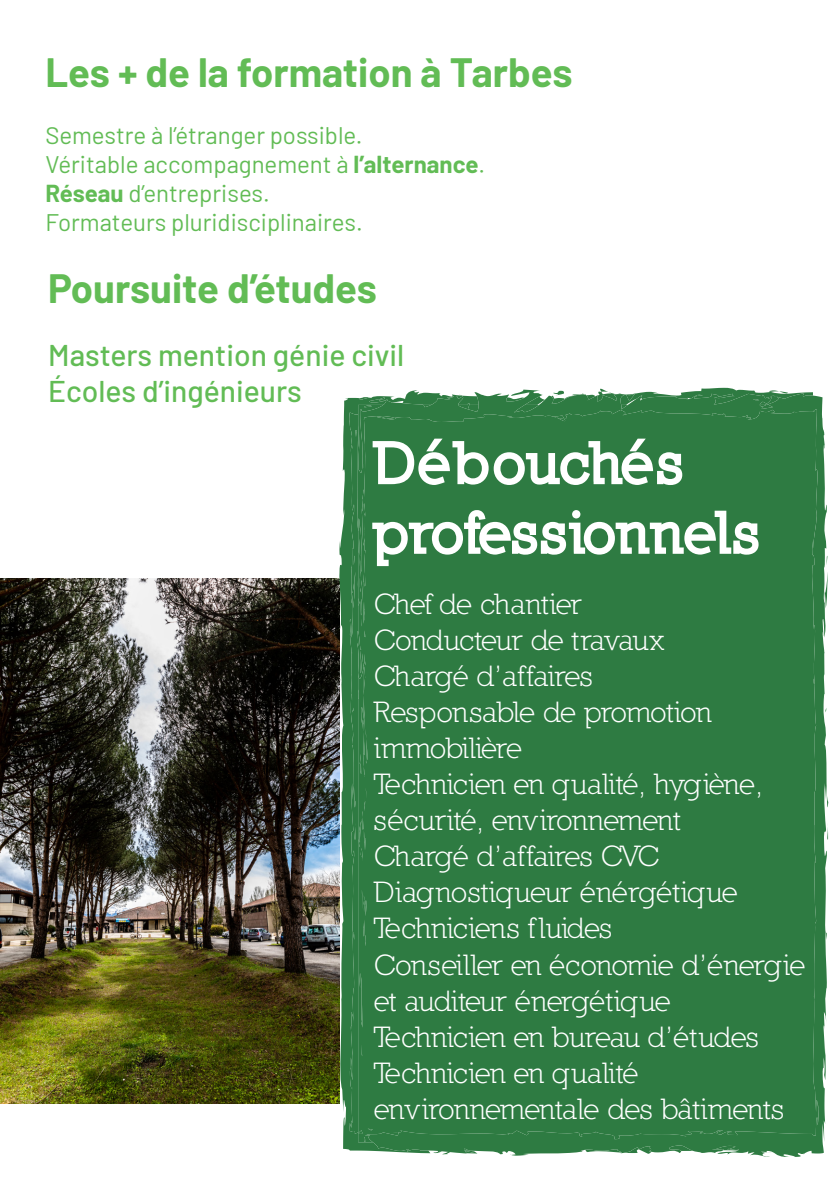
<style>
.page{position:relative;width:840px;height:1191px;background:#fff}
.page>*{position:absolute;margin:0;border:0;box-sizing:border-box;transform-origin:0 0}
.t1{font:900 58px/69.6px "Nilland";letter-spacing:-.03em;color:#fff}
.t2{font:700 40px "Barlow";color:#62bc55}
.t3{font:30px/36px "Nilland";letter-spacing:-.03em;color:#fff}
.t4{font:500 30px "Barlow";color:#62bc55}
.t5{font:30px "Nilland";color:#fff}
.t6{font:24px "Barlow";color:#62bc55}
.s1{font-weight:700}
</style>
<div class="page">
<img style="left:0;top:578px;width:337px;height:525px">
<img style="left:337px;top:388px;width:396px;height:763px">
<div style="left:357px;top:389px;width:470px;height:768px;background:#2e7b42"></div>
<svg style="left:768px;top:390px;width:19px;height:7px"></svg>
<svg style="left:358px;top:397px;width:10px;height:2px"></svg>
<svg style="left:467px;top:403px;width:2px;height:6px"></svg>
<svg style="left:551px;top:391px;width:14px;height:5px"></svg>
<div style="left:349px;top:405px;width:48px;height:738px;background:#2e7b42"></div>
<svg style="left:824px;top:696px;width:1px;height:16px"></svg>
<svg style="left:826px;top:822px;width:1px;height:17px"></svg>
<p class="t2" style="left:45px;top:43px;width:528px">Les + de la formation à Tarbes</p>
<p class="t6" style="left:45px;top:118px;width:318px">Semestre à l’étranger possible.</p>
<p class="t6" style="left:45px;top:147px;width:441px">Véritable accompagnement à <span class="s1">l’alternance</span>.</p>
<p class="t6" style="left:45px;top:176px;width:226px"><span class="s1">Réseau</span> d’entreprises.</p>
<p class="t6" style="left:45px;top:205px;width:319px">Formateurs pluridisciplinaires.</p>
<p class="t2" style="left:48px;top:259px;width:330px">Poursuite d’études</p>
<p class="t4" style="left:48px;top:333px;width:357px">Masters mention génie civil</p>
<p class="t4" style="left:48px;top:369px;width:255px">Écoles d’ingénieurs</p>
<p class="t1" style="left:373px;top:428px;width:389px">Débouchés professionnels</p>
<p class="t3" style="left:373px;top:586px;width:210px">Chef de chantier</p>
<p class="t3" style="left:373px;top:622px;width:292px">Conducteur de travaux</p>
<p class="t3" style="left:373px;top:658px;width:220px">Chargé d’affaires</p>
<p class="t3" style="left:373px;top:694px;width:339px">Responsable de promotion immobilière</p>
<p class="t3" style="left:373px;top:766px;width:390px">Technicien en qualité, hygiène, sécurité, environnement</p>
<p class="t3" style="left:373px;top:838px;width:287px">Chargé d’affaires CVC</p>
<p class="t5" style="left:373px;top:875px;width:366px">Diagnostiqueur énérgétique</p>
<p class="t3" style="left:373px;top:910px;width:240px">Techniciens fluides</p>
<p class="t3" style="left:373px;top:946px;width:433px">Conseiller en économie d’énergie et auditeur énergétique</p>
<p class="t3" style="left:373px;top:1018px;width:387px">Technicien en bureau d’études</p>
<p class="t3" style="left:373px;top:1054px;width:412px">Technicien en qualité environnementale des bâtiments</p>
</div>
